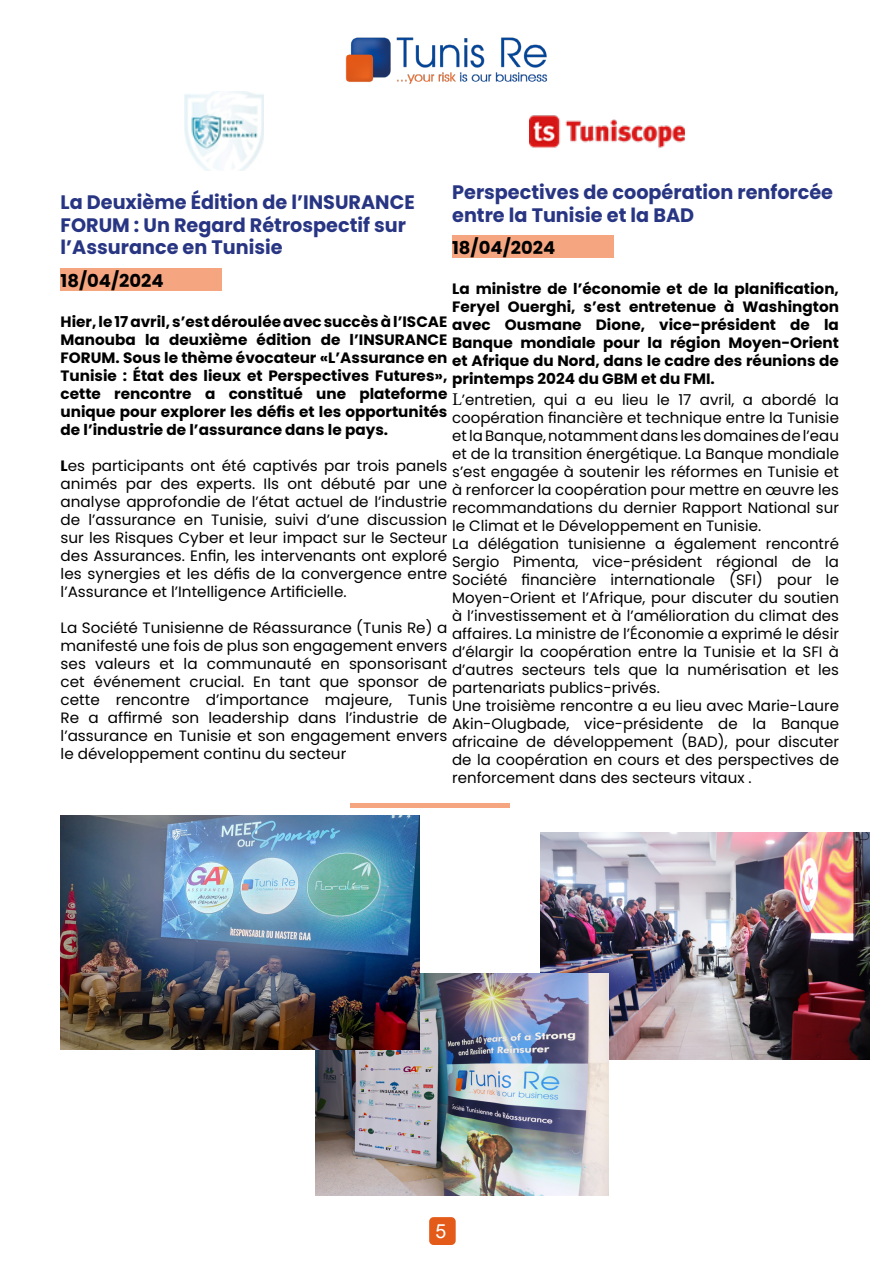
<style>
.page{position:relative;width:893px;height:1263px;background:#fff}
.page>*{position:absolute;margin:0;border:0;box-sizing:border-box;transform-origin:0 0}
.t1{font:700 19.5px/22.5px "Poppins";color:#283583}
.t2{font:19.5px "Arial";color:#fff}
.t3{font:700 17.7px "Poppins";color:#000}
.t4{font:15px/18px "Poppins";color:#000;text-align:justify}
.t5{font:700 15px/18px "Poppins";color:#000;text-align:justify}
.s1{font-family:"Minion Pro";font-size:18px}
.s2{font-weight:700}
</style>
<div class="page">
<img style="left:345px;top:37px;width:203px;height:47px">
<div style="left:429px;top:1217px;width:27px;height:28px;background:#e35a19;border-radius:4px"></div>
<div style="left:61px;top:268px;width:161px;height:23px;background:#f5a681"></div>
<img style="left:185px;top:92px;width:79px;height:79px">
<div style="left:452px;top:236px;width:162px;height:22px;background:#f5a681"></div>
<img style="left:529px;top:115px;width:156px;height:34px">
<hr style="left:350px;top:804px;width:159px;height:4px;background:#f5a681">
<img style="left:540px;top:832px;width:330px;height:228px">
<img style="left:315px;top:973px;width:294px;height:222px">
<img style="left:61px;top:815px;width:358px;height:234px">
<h1 class="t1" style="left:452px;top:181px;width:382px">Perspectives de coopération renforcée entre la Tunisie et la BAD</h1>
<p class="t3" style="left:452px;top:238px;width:105px">18/04/2024</p>
<p class="t5" style="left:452px;top:280px;width:388px">La ministre de l’économie et de la planification, Feryel Ouerghi, s’est entretenue à Washington avec Ousmane Dione, vice-président de la Banque mondiale pour la région Moyen-Orient et Afrique du Nord, dans le cadre des réunions de printemps 2024 du GBM et du FMI.</p>
<p class="t4" style="left:452px;top:391px;width:388px;text-align:left"><span class="s1">L</span>’entretien, qui a eu lieu le 17 avril, a abordé la coopération financière et technique entre la Tunisie et la Banque, notamment dans les domaines de l’eau et de la transition énergétique. La Banque mondiale s’est engagée à soutenir les réformes en Tunisie et à renforcer la coopération pour mettre en œuvre les recommandations du dernier Rapport National sur le Climat et le Développement en Tunisie.<br>La délégation tunisienne a également rencontré Sergio Pimenta, vice-président régional de la Société financière internationale (SFI) pour le Moyen-Orient et l’Afrique, pour discuter du soutien à l’investissement et à l’amélioration du climat des affaires. La ministre de l’Économie a exprimé le désir d’élargir la coopération entre la Tunisie et la SFI à d’autres secteurs tels que la numérisation et les partenariats publics-privés.<br>Une troisième rencontre a eu lieu avec Marie-Laure Akin-Olugbade, vice-présidente de la Banque africaine de développement (BAD), pour discuter de la coopération en cours et des perspectives de renforcement dans des secteurs vitaux .</p>
<h1 class="t1" style="left:61px;top:191px;width:356px">La Deuxième Édition de l’INSURANCE<br>FORUM : Un Regard Rétrospectif sur l’Assurance en Tunisie</h1>
<p class="t3" style="left:61px;top:271px;width:105px">18/04/2024</p>
<p class="t5" style="left:61px;top:312px;width:388px">Hier, le 17 avril, s’est déroulée avec succès à l’ISCAE Manouba la deuxième édition de l’INSURANCE FORUM. Sous le thème évocateur «L’Assurance en Tunisie : État des lieux et Perspectives Futures», cette rencontre a constitué une plateforme unique pour explorer les défis et les opportunités de l’industrie de l’assurance dans le pays.</p>
<p class="t4" style="left:61px;top:456px;width:388px"><span class="s2">L</span>es participants ont été captivés par trois panels animés par des experts. Ils ont débuté par une analyse approfondie de l’état actuel de l’industrie de l’assurance en Tunisie, suivi d’une discussion sur les Risques Cyber et leur impact sur le Secteur des Assurances. Enfin, les intervenants ont exploré les synergies et les défis de la convergence entre l’Assurance et l’Intelligence Artificielle.</p>
<p class="t4" style="left:61px;top:618px;width:388px">La Société Tunisienne de Réassurance (Tunis Re) a manifesté une fois de plus son engagement envers ses valeurs et la communauté en sponsorisant cet événement crucial. En tant que sponsor de cette rencontre d’importance majeure, Tunis Re a affirmé son leadership dans l’industrie de l’assurance en Tunisie et son engagement envers le développement continu du secteur</p>
<h1 class="t2" style="left:435px;top:1218px;width:12px">5</h1>
</div>
